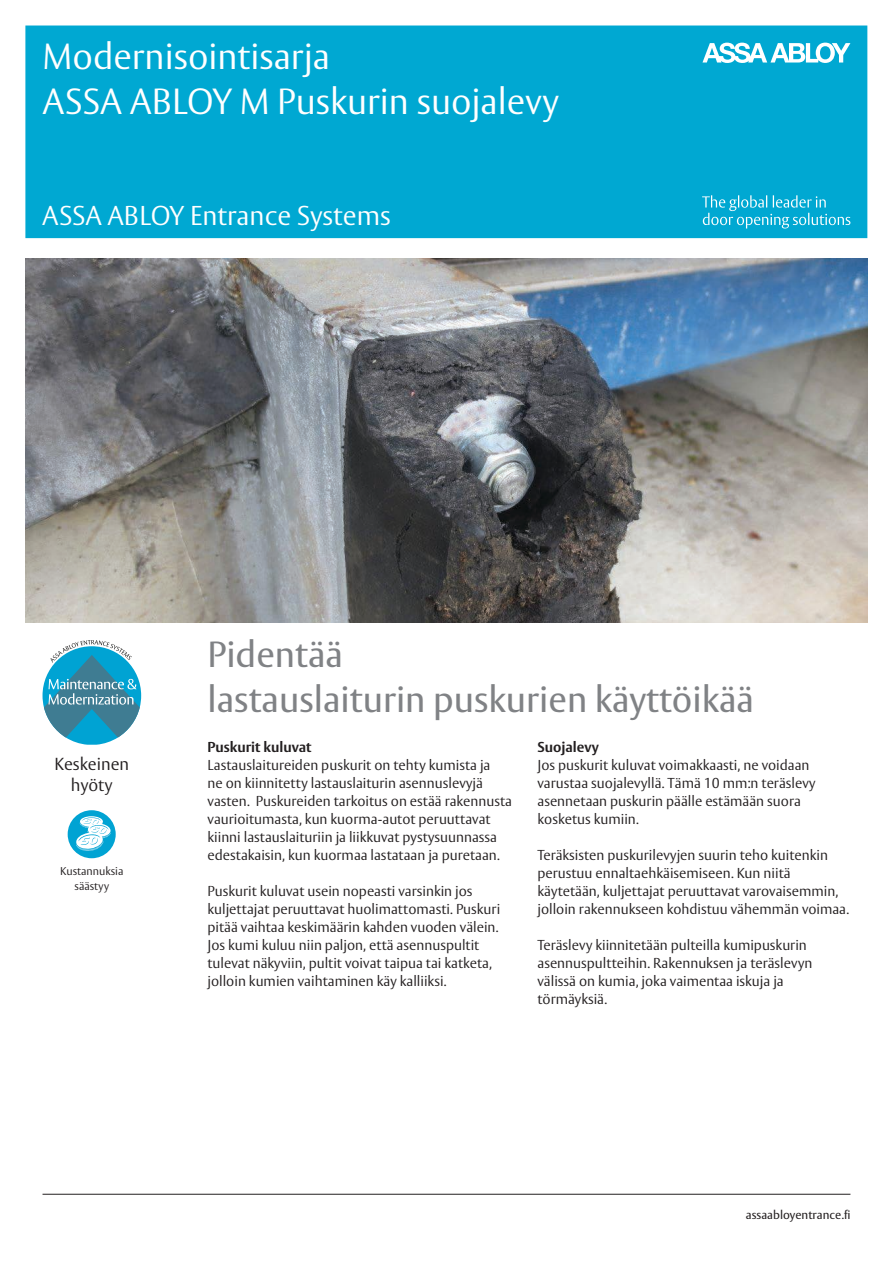
<style>
.page{position:relative;width:893px;height:1263px;background:#fff}
.page>*{position:absolute;margin:0;border:0;box-sizing:border-box;transform-origin:0 0}
.t1{font:300 36px/45px "ASSA Vesta";color:#fff}
.t2{font:36px/45px "ASSA Vesta";color:#808285}
.t3{font:300 27px "ASSA Vesta";color:#fff}
.t4{font:300 17.25px/21px "ASSA Vesta";color:#231f20;text-align:center}
.t5{font:300 14.25px/18px "ASSA Vesta";color:#231f20}
.t6{font:700 14.25px "ASSA Vesta";color:#231f20}
.t7{font:12px "ASSA Vesta";color:#231f20}
.t8{font:300 11.25px/15px "ASSA Vesta";color:#231f20;text-align:center}
</style>
<div class="page">
<div style="left:25px;top:26px;width:842px;height:212px;background:#00a8d2"></div>
<svg style="left:709px;top:48px;width:5px;height:7px"></svg>
<svg style="left:777px;top:200px;width:27px;height:7px"></svg>
<svg style="left:704px;top:218px;width:22px;height:6px"></svg>
<svg style="left:724px;top:46px;width:22px;height:14px"></svg>
<div style="left:820px;top:46px;width:10px;height:13px;background:#00a8d2;border-radius:50%"></div>
<svg style="left:43px;top:640px;width:98px;height:105px"></svg>
<hr style="left:43px;top:1194px;width:807px;height:1px;background:#231f20">
<img style="left:25px;top:259px;width:842px;height:363px">
<div style="left:68px;top:810px;width:48px;height:48px;background:#00a3d3;border-radius:50%"></div>
<svg style="left:76px;top:816px;width:35px;height:35px"></svg>
<h1 class="t1" style="left:43px;top:36px;width:518px">Modernisointisarja<br>ASSA ABLOY M Puskurin suojalevy</h1>
<h2 class="t3" style="left:42px;top:199px;width:350px">ASSA ABLOY Entrance Systems</h2>
<p class="t4" style="left:55px;top:754px;width:76px">Keskeinen hyöty</p>
<p class="t8" style="left:60px;top:864px;width:65px">Kustannuksia säästyy</p>
<h1 class="t2" style="left:207px;top:633px;width:548px">Pidentää<br>lastauslaiturin puskurien käyttöikää</h1>
<p class="t6" style="left:207px;top:738px;width:106px">Puskurit kuluvat</p>
<p class="t5" style="left:207px;top:757px;width:306px">Lastauslaitureiden puskurit on tehty kumista ja<br>ne on kiinnitetty lastauslaiturin asennuslevyjä vasten. Puskureiden tarkoitus on estää rakennusta vaurioitumasta, kun kuorma-autot peruuttavat kiinni lastauslaituriin ja liikkuvat pystysuunnassa edestakaisin, kun kuormaa lastataan ja puretaan.</p>
<p class="t5" style="left:207px;top:883px;width:294px">Puskurit kuluvat usein nopeasti varsinkin jos kuljettajat peruuttavat huolimattomasti. Puskuri pitää vaihtaa keskimäärin kahden vuoden välein.<br>Jos kumi kuluu niin paljon, että asennuspultit tulevat näkyviin, pultit voivat taipua tai katketa, jolloin kumien vaihtaminen käy kalliiksi.</p>
<p class="t6" style="left:537px;top:738px;width:63px">Suojalevy</p>
<p class="t5" style="left:537px;top:757px;width:280px">Jos puskurit kuluvat voimakkaasti, ne voidaan varustaa suojalevyllä. Tämä 10 mm:n teräslevy asennetaan puskurin päälle estämään suora kosketus kumiin.</p>
<p class="t5" style="left:537px;top:847px;width:313px">Teräksisten puskurilevyjen suurin teho kuitenkin perustuu ennaltaehkäisemiseen. Kun niitä käytetään, kuljettajat peruuttavat varovaisemmin, jolloin rakennukseen kohdistuu vähemmän voimaa.</p>
<p class="t5" style="left:537px;top:937px;width:276px">Teräslevy kiinnitetään pulteilla kumipuskurin asennuspultteihin. Rakennuksen ja teräslevyn välissä on kumia, joka vaimentaa iskuja ja törmäyksiä.</p>
<p class="t7" style="left:746px;top:1208px;width:106px">assaabloyentrance.fi</p>
</div>
